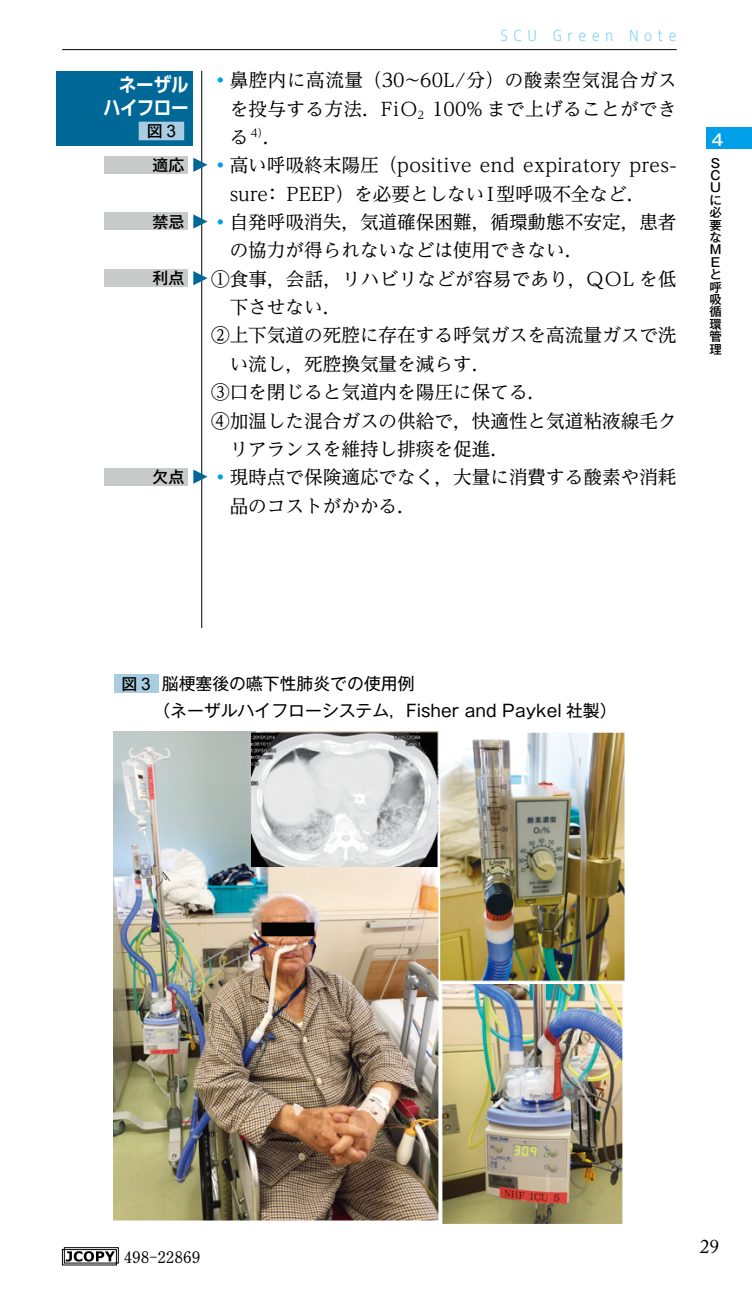
<style>
.page{position:relative;width:752px;height:1290px;background:#fff}
.page>*{position:absolute;margin:0;border:0;box-sizing:border-box;transform-origin:0 0}
.t1{font:19.5px/23px "UD Shin Go C Oniz Pr 6 De B";letter-spacing:-.02em;color:#fff;text-align:right}
.t2{font:19.5px "Adobe Caslon Pro";color:#000}
.t3{font:18.5px "UD Reimin Pr 6";color:#000}
.t4{font:18.5px "UD Reimin Pr 6";letter-spacing:.025em;color:#000}
.t5{font:18.5px "UD Reimin Pr 6";letter-spacing:.03em;color:#000}
.t6{font:18.5px "UD Reimin Pr 6";letter-spacing:.02em;color:#000}
.t7{font:16.75px/27.5px "Gothic MB101 Pr 6";color:#000}
.t8{font:500 16px/34px "Gothic MB101 Pr 6";color:#000;text-align:center}
.t9{font:700 16px "Futo Min A101 Pr 6";color:#000}
.t10{font:500 16px "Gothic MB101 Pr 6";color:#fff}
.t11{font:300 14.25px "UD Shin Go C Osez Pr 6";letter-spacing:.4em;color:#7ecef4}
.t12{font:500 12.5px/12.5px "Gothic MB101 Pr 6";color:#000}
.s1{font-family:"Arial";font-weight:400;font-size:17.25px}
.s2{font-family:"Reim Pr 6";color:#00a0e9}
.s3{font-weight:500;font-size:16px}
.s4{font-family:"Arial";font-size:17.25px}
</style>
<div class="page">
<hr style="left:201px;top:71px;width:1px;height:1152px;background:#000">
<svg style="left:62px;top:1247px;width:57px;height:18px"></svg>
<div style="left:56px;top:71px;width:136px;height:74px;background:#006896"></div>
<div style="left:139px;top:122px;width:45px;height:18px;background:#a8cde1"></div>
<div style="left:105px;top:156px;width:83px;height:18px;background:#c9caca"></div>
<svg style="left:193px;top:158px;width:14px;height:14px"></svg>
<div style="left:105px;top:213px;width:83px;height:17px;background:#c9caca"></div>
<svg style="left:193px;top:214px;width:14px;height:15px"></svg>
<div style="left:105px;top:269px;width:83px;height:18px;background:#c9caca"></div>
<svg style="left:193px;top:271px;width:14px;height:14px"></svg>
<div style="left:105px;top:468px;width:83px;height:17px;background:#c9caca"></div>
<svg style="left:193px;top:469px;width:14px;height:15px"></svg>
<img style="left:114px;top:731px;width:510px;height:492px">
<div style="left:114px;top:674px;width:44px;height:19px;background:#a8cde1"></div>
<div style="left:705px;top:128px;width:46px;height:21px;background:#00a0e9"></div>
<hr style="left:62px;top:49px;width:614px;height:1px;background:#000">
<p class="t1" style="left:103px;top:72px;width:87px">ネーザルハイフロー</p>
<p class="t8" style="left:147px;top:113px;width:39px">図<span class="s1">3</span>適応</p>
<p class="t8" style="left:152px;top:204px;width:33px">禁忌</p>
<p class="t8" style="left:152px;top:260px;width:33px">利点</p>
<p class="t8" style="left:152px;top:459px;width:33px">欠点</p>
<p class="t11" style="left:500px;top:24px;width:177px">SCU Green Note</p>
<p class="t5" style="left:211px;top:65px;width:467px"><span class="s2">⿠</span>鼻腔内に高流量（30〜60L/分）の酸素空気混合ガス</p>
<p class="t6" style="left:229px;top:94px;width:448px">を投与する方法．FiO<sub>2</sub> 100% まで上げることができ</p>
<p class="t3" style="left:229px;top:122px;width:53px">る <sup>4）</sup>．</p>
<p class="t4" style="left:211px;top:150px;width:467px"><span class="s2">⿠</span>高い呼吸終末陽圧（positive end expiratory pres-</p>
<p class="t3" style="left:229px;top:179px;width:417px">sure： PEEP）を必要としないⅠ型呼吸不全など．</p>
<p class="t3" style="left:211px;top:207px;width:467px"><span class="s2">⿠</span>自発呼吸消失，気道確保困難，循環動態不安定，患者</p>
<p class="t3" style="left:229px;top:235px;width:355px">の協力が得られないなどは使用できない．</p>
<p class="t3" style="left:211px;top:264px;width:467px">①食事，会話，リハビリなどが容易であり，QOL を低</p>
<p class="t3" style="left:229px;top:292px;width:113px">下させない．</p>
<p class="t3" style="left:211px;top:320px;width:467px">②上下気道の死腔に存在する呼気ガスを高流量ガスで洗</p>
<p class="t3" style="left:229px;top:349px;width:262px">い流し，死腔換気量を減らす．</p>
<p class="t3" style="left:211px;top:377px;width:336px">③口を閉じると気道内を陽圧に保てる．</p>
<p class="t3" style="left:211px;top:405px;width:467px">④加温した混合ガスの供給で，快適性と気道粘液線毛ク</p>
<p class="t3" style="left:229px;top:434px;width:281px">リアランスを維持し排痰を促進．</p>
<p class="t3" style="left:211px;top:462px;width:467px"><span class="s2">⿠</span>現時点で保険適応でなく，大量に消費する酸素や消耗</p>
<p class="t3" style="left:229px;top:490px;width:188px">品のコストがかかる．</p>
<p class="t10" style="left:711px;top:126px;width:14px">4</p>
<p class="t12" style="left:709px;top:156px;width:17px">S<br>S<br>S<br>S<br>S<br>S<br>S<br>S<br>SS</p>
<p class="t12" style="left:709px;top:279px;width:19px;line-height:13.2px;text-align:center">S<br>SS<br>S</p>
<p class="t12" style="left:709px;top:329px;width:13px">S<br>S</p>
<p class="t7" style="left:153px;top:669px;width:464px;text-indent:-32px"><span class="s3">図</span> <span class="s4">3</span> 脳梗塞後の嚥下性肺炎での使用例<br>（ネーザルハイフローシステム，Fisher and Paykel 社製）</p>
<p class="t9" style="left:124px;top:1244px;width:78px">498-22869</p>
<p class="t2" style="left:699px;top:1234px;width:21px">29</p>
</div>
